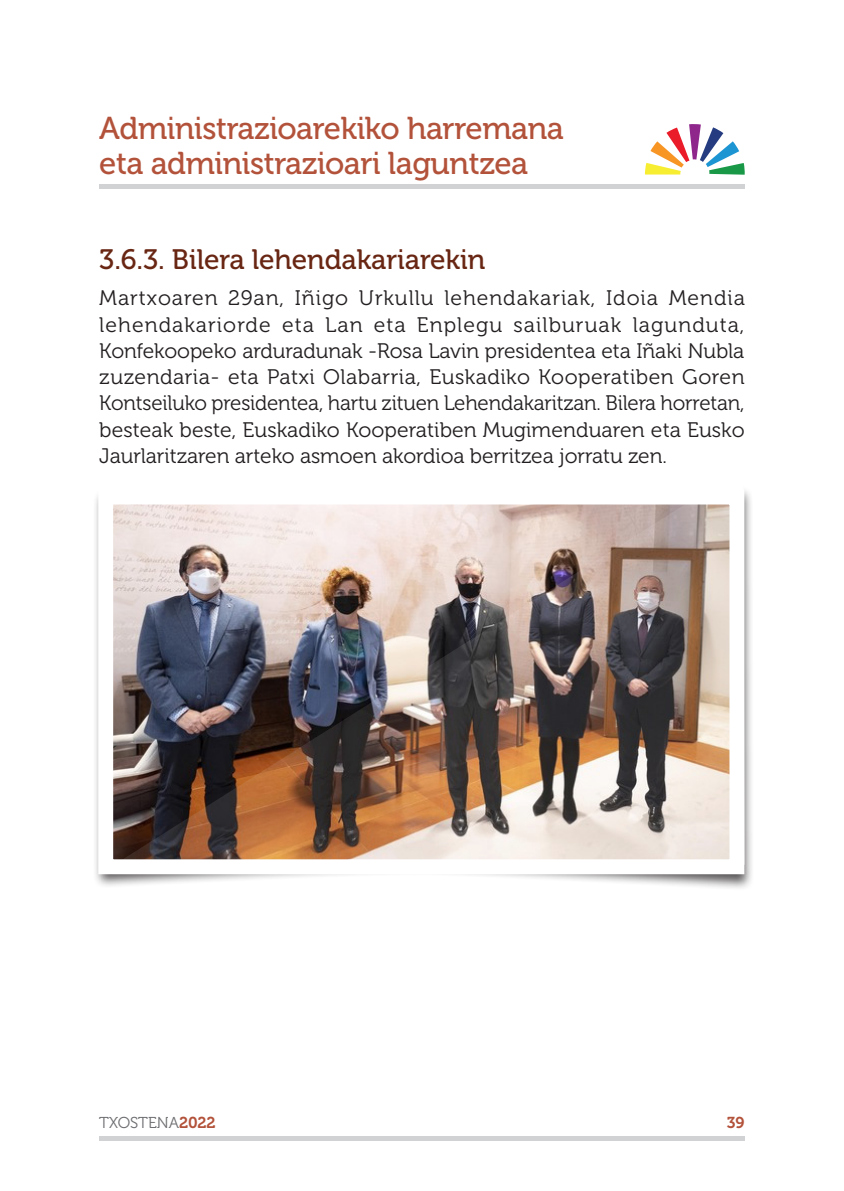
<style>
.page{position:relative;width:844px;height:1191px;background:#fff}
.page>*{position:absolute;margin:0;border:0;box-sizing:border-box;transform-origin:0 0}
.t1{font:31.5px/35px "Museo 500";letter-spacing:-.015em;color:#b3523a}
.t2{font:28px "Museo 500";letter-spacing:-.005em;color:#682613}
.t3{font:21px/26.2px "Museo 300";letter-spacing:-.005em;color:#231f20;text-align:justify}
.t4{font:15.75px "Museo 300";letter-spacing:-.005em;color:#6c6d70}
.t5{font:15.75px "Museo 700";color:#b3523a}
.s1{font-family:"Museo 700";color:#b3523a}
</style>
<div class="page">
<div style="left:99px;top:1136px;width:645px;height:5px;background:#d1d2d4"></div>
<div style="left:99px;top:184px;width:645px;height:5px;background:#d1d2d4"></div>
<svg style="left:644px;top:124px;width:100px;height:51px"></svg>
<div style="left:92px;top:485px;width:662px;height:406px;background:#231f20;opacity:.75"></div>
<img style="left:98px;top:485px;width:646px;height:389px">
<h1 class="t1" style="left:99px;top:111px;width:466px">Administrazioarekiko harremana eta administrazioari laguntzea</h1>
<h2 class="t2" style="left:99px;top:244px;width:387px">3.6.3. Bilera lehendakariarekin</h2>
<p class="t3" style="left:99px;top:285px;width:647px">Martxoaren 29an, Iñigo Urkullu lehendakariak, Idoia Mendia lehendakariorde eta Lan eta Enplegu sailburuak lagunduta, Konfekoopeko arduradunak -Rosa Lavin presidentea eta Iñaki Nubla zuzendaria- eta Patxi Olabarria, Euskadiko Kooperatiben Goren Kontseiluko presidentea, hartu zituen Lehendakaritzan. Bilera horretan, besteak beste, Euskadiko Kooperatiben Mugimenduaren eta Eusko Jaurlaritzaren arteko asmoen akordioa berritzea jorratu zen.</p>
<p class="t4" style="left:99px;top:1114px;width:118px">TXOSTENA<span class="s1">2022</span></p>
<p class="t5" style="left:726px;top:1114px;width:19px">39</p>
</div>
